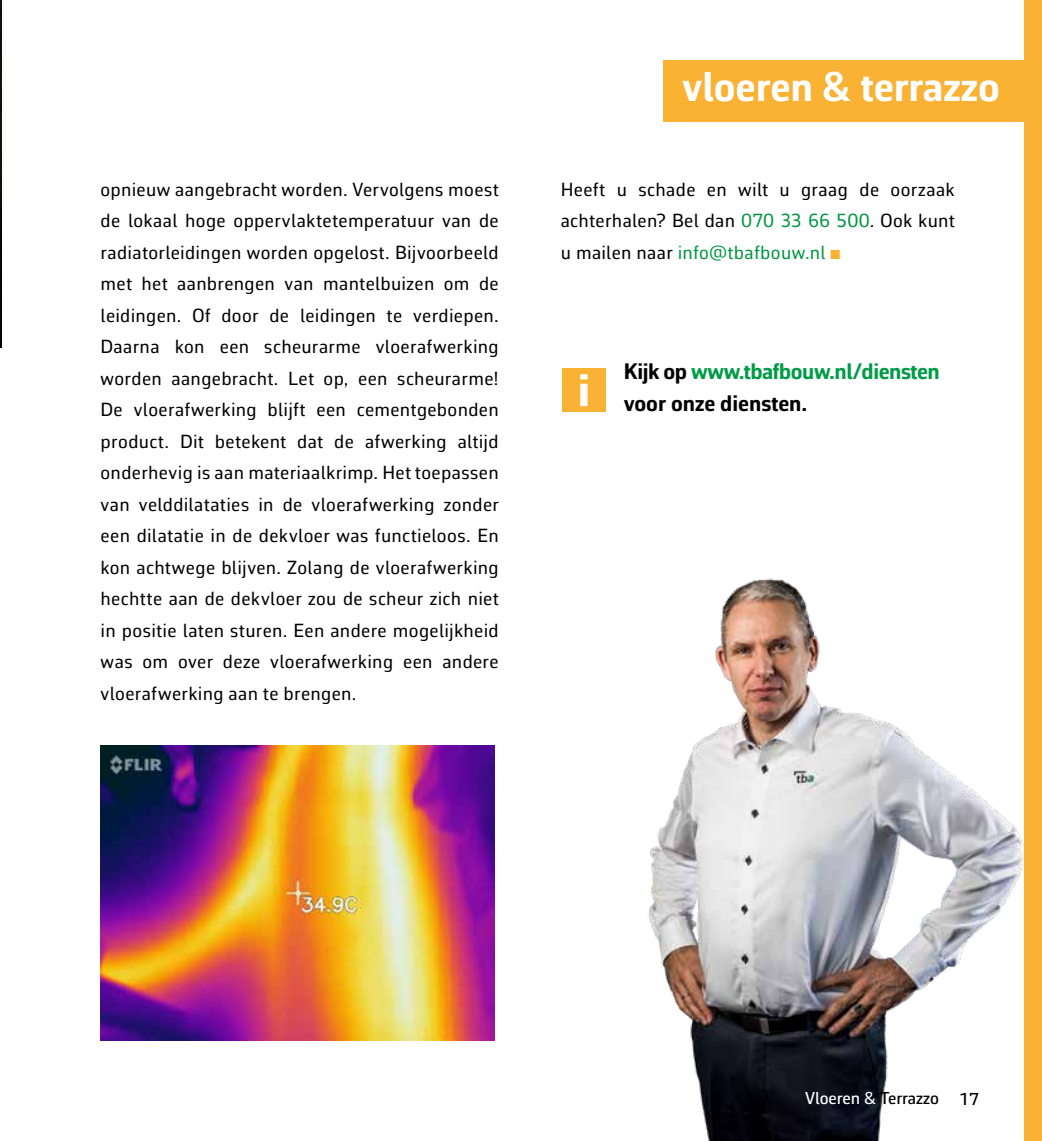
<style>
.page{position:relative;width:1042px;height:1141px;background:#fff}
.page>*{position:absolute;margin:0;border:0;box-sizing:border-box;transform-origin:0 0}
.t1{font:700 42px "Corbeau Pro";color:#fff}
.t2{font:700 22.75px/31.5px "Corbeau Pro";letter-spacing:-.02em;color:#009b47}
.t3{font:19.25px/31.5px "Corbeau Pro";letter-spacing:.02em;color:#000;text-align:justify}
.t4{font:500 17.5px "Corbeau Pro";color:#fff}
.t5{font:500 17.5px "Corbeau Pro";color:#000}
.s1{color:#009641}
.s2{color:#f9b234}
.s3{color:#000}
</style>
<div class="page">
<img style="left:0;top:0;width:2px;height:347px">
<img style="left:648px;top:578px;width:376px;height:563px">
<div style="left:1024px;top:0;width:18px;height:1141px;background:#f9b234"></div>
<div style="left:663px;top:60px;width:379px;height:62px;background:#f9b234"></div>
<div style="left:562px;top:368px;width:43px;height:44px;background:#f9b234"></div>
<svg style="left:580px;top:374px;width:7px;height:32px"></svg>
<img style="left:101px;top:745px;width:393px;height:295px">
<p class="t3" style="left:101px;top:173px;width:400px">opnieuw aangebracht worden. Vervolgens moest de lokaal hoge oppervlaktetemperatuur van de radiatorleidingen worden opgelost. Bijvoorbeeld met het aanbrengen van mantelbuizen om de leidingen. Of door de leidingen te verdiepen.<br>Daarna kon een scheurarme vloerafwerking worden aangebracht. Let op, een scheurarme!<br>De vloerafwerking blijft een cementgebonden product. Dit betekent dat de afwerking altijd onderhevig is aan materiaalkrimp. Het toepassen van velddilataties in de vloerafwerking zonder een dilatatie in de dekvloer was functieloos. En kon achtwege blijven. Zolang de vloerafwerking hechtte aan de dekvloer zou de scheur zich niet in positie laten sturen. Een andere mogelijkheid was om over deze vloerafwerking een andere vloerafwerking aan te brengen.</p>
<h1 class="t1" style="left:682px;top:58px;width:319px">vloeren &amp; terrazzo</h1>
<p class="t3" style="left:561px;top:173px;width:395px">Heeft u schade en wilt u graag de oorzaak achterhalen? Bel dan <span class="s1">070 33 66 500</span>. Ook kunt u mailen naar <span class="s1">info@tbafbouw.nl</span> <span class="s2">◼</span></p>
<p class="t2" style="left:624px;top:356px;width:318px"><span class="s3">Kijk op</span> www.tbafbouw.nl/diensten <span class="s3">voor onze diensten.</span></p>
<p class="t4" style="left:805px;top:1086px;width:135px">Vloeren &amp; <span class="s3">Terrazzo</span></p>
<p class="t5" style="left:959px;top:1087px;width:22px">17</p>
</div>
